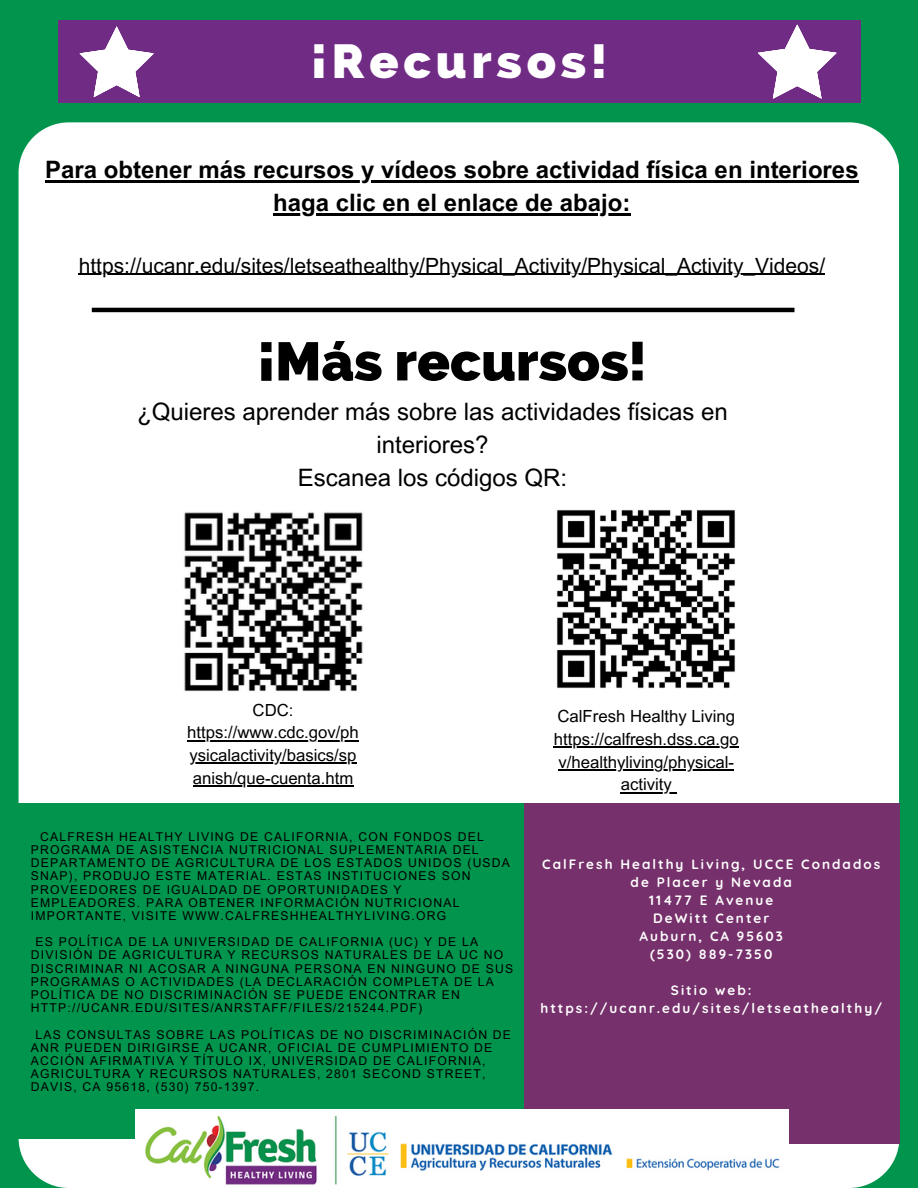
<style>
.page{position:relative;width:918px;height:1188px;background:#00944d}
.page>*{position:absolute;margin:0;border:0;box-sizing:border-box;transform-origin:0 0}
.t1{font:800 54px "Raleway";color:#000}
.t2{font:800 48px "Raleway";letter-spacing:.1em;color:#fff}
.t3{font:700 24px/32.7px "Arial MT Pro";color:#000;text-align:center}
.t4{font:24px/32.7px "Arial MT Pro";color:#000;text-align:center}
.t5{font:21px "Arial MT Pro";color:#000}
.t6{font:16.8px/22.8px "Arial MT Pro";color:#000;text-align:center}
.t7{font:16.65px/22.6px "Arial MT Pro";color:#000;text-align:center}
.t8{font:700 13.5px/18px "Quicksand";letter-spacing:.15em;color:#fff;text-align:center}
.t9{font:12.15px/13.2px "Arial MT Pro";letter-spacing:.1em;color:#000}
</style>
<div class="page">
<div style="left:19px;top:122px;width:880px;height:1066px;background:#fff;border-radius:50px"></div>
<div style="left:523px;top:803px;width:376px;height:341px;background:#76306b"></div>
<div style="left:11px;top:803px;width:513px;height:336px;background:#00944d"></div>
<div style="left:58px;top:21px;width:802px;height:82px;background:#702b84"></div>
<svg style="left:80px;top:26px;width:74px;height:71px"></svg>
<svg style="left:758px;top:25px;width:79px;height:74px"></svg>
<hr style="left:92px;top:308px;width:702px;height:4px;background:#000">
<img style="left:135px;top:1110px;width:654px;height:75px">
<img style="left:557px;top:510px;width:178px;height:178px">
<img style="left:184px;top:512px;width:179px;height:179px">
<hr style="left:45px;top:180px;width:814px;height:3px;background:#000">
<hr style="left:273px;top:213px;width:358px;height:2px;background:#000">
<hr style="left:79px;top:274px;width:746px;height:1px;background:#000">
<hr style="left:187px;top:740px;width:172px;height:1px;background:#000">
<hr style="left:190px;top:762px;width:167px;height:2px;background:#000">
<hr style="left:193px;top:785px;width:160px;height:2px;background:#000">
<hr style="left:554px;top:746px;width:185px;height:2px;background:#000">
<hr style="left:558px;top:769px;width:176px;height:2px;background:#000">
<hr style="left:621px;top:792px;width:51px;height:1px;background:#000">
<h2 class="t2" style="left:311px;top:33px;width:297px">¡Recursos!</h2>
<h3 class="t3" style="left:45px;top:156px;width:815px">Para obtener más recursos y vídeos sobre actividad física en interiores haga clic en el enlace de abajo:</h3>
<h3 class="t5" style="left:79px;top:258px;width:748px">https://ucanr.edu/sites/letseathealthy/Physical_Activity/Physical_Activity_Videos/</h3>
<h1 class="t1" style="left:258px;top:330px;width:390px">¡Más recursos!</h1>
<h3 class="t4" style="left:137px;top:399px;width:592px">¿Quieres aprender más sobre las actividades físicas en interiores?<br>Escanea los códigos QR:</h3>
<h3 class="t7" style="left:187px;top:700px;width:173px">CDC: https://www.cdc.gov/ph ysicalactivity/basics/sp anish/que-cuenta.htm</h3>
<h3 class="t6" style="left:554px;top:707px;width:187px">CalFresh Healthy Living https://calfresh.dss.ca.go v/healthyliving/physical&shy;activity</h3>
<p class="t9" style="left:31px;top:832px;width:481px;text-indent:9px">CALFRESH HEALTHY LIVING DE CALIFORNIA, CON FONDOS DEL PROGRAMA DE ASISTENCIA NUTRICIONAL SUPLEMENTARIA DEL DEPARTAMENTO DE AGRICULTURA DE LOS ESTADOS UNIDOS (USDA SNAP), PRODUJO ESTE MATERIAL. ESTAS INSTITUCIONES SON PROVEEDORES DE IGUALDAD DE OPORTUNIDADES Y EMPLEADORES. PARA OBTENER INFORMACIÓN NUTRICIONAL IMPORTANTE, VISITE WWW.CALFRESHHEALTHYLIVING.ORG</p>
<p class="t9" style="left:31px;top:937px;width:484px;text-indent:5px">ES POLÍTICA DE LA UNIVERSIDAD DE CALIFORNIA (UC) Y DE LA DIVISIÓN DE AGRICULTURA Y RECURSOS NATURALES DE LA UC NO DISCRIMINAR NI ACOSAR A NINGUNA PERSONA EN NINGUNO DE SUS PROGRAMAS O ACTIVIDADES (LA DECLARACIÓN COMPLETA DE LA POLÍTICA DE NO DISCRIMINACIÓN SE PUEDE ENCONTRAR EN HTTP://UCANR.EDU/SITES/ANRSTAFF/FILES/215244.PDF)</p>
<p class="t9" style="left:31px;top:1029px;width:482px;text-indent:5px">LAS CONSULTAS SOBRE LAS POLÍTICAS DE NO DISCRIMINACIÓN DE ANR PUEDEN DIRIGIRSE A UCANR, OFICIAL DE CUMPLIMIENTO DE ACCIÓN AFIRMATIVA Y TÍTULO IX, UNIVERSIDAD DE CALIFORNIA, AGRICULTURA Y RECURSOS NATURALES, 2801 SECOND STREET, DAVIS, CA 95618, (530) 750-1397.</p>
<p class="t8" style="left:542px;top:855px;width:340px">CalFresh Healthy Living, UCCE Condados de Placer y Nevada<br>11477 E Avenue<br>DeWitt Center<br>Auburn, CA 95603<br>(530) 889-7350</p>
<p class="t8" style="left:540px;top:981px;width:343px">Sitio web: https://ucanr.edu/sites/letseathealthy/</p>
</div>
